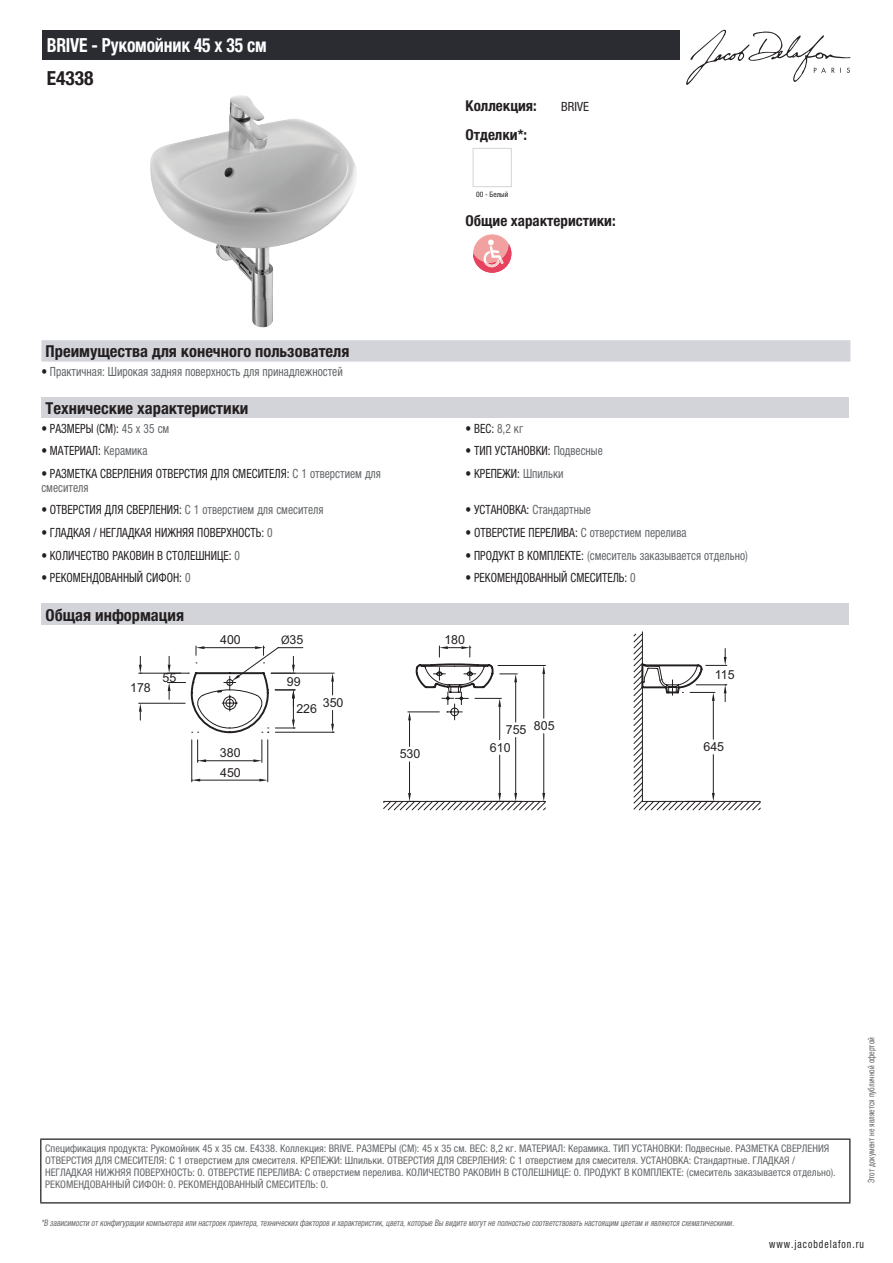
<style>
.page{position:relative;width:893px;height:1263px;background:#fff}
.page>*{position:absolute;margin:0;border:0;box-sizing:border-box;transform-origin:0 0}
.t1{font:700 condensed 19.5px "Helvetica Neue LTCYR";letter-spacing:-.01em;color:#fff;scale:.9 1}
.t2{font:700 condensed 19.5px "Helvetica Neue LTCYR";color:#231f20}
.t3{font:700 condensed 16.5px "Helvetica Neue LTCYR";color:#231f20}
.t4{font:700 condensed 15px "Helvetica Neue LTCYR";color:#231f20}
.t5{font:condensed 12.75px/13.5px "Helvetica Neue LTCYR";color:#231f20;scale:.9 1}
.t6{font:condensed 12.75px "Helvetica Neue LTCYR";color:#626568;scale:.9 1}
.t7{font:condensed 12.75px "Helvetica Neue LTCYR";color:#231f20}
.t8{font:12.45px "Arial";color:#231f20}
.t9{font:condensed 11.25px "Helvetica Neue LTCYR";letter-spacing:.1em;color:#231f20;scale:.87 1}
.t10{font:condensed 10.5px/12px "Helvetica Neue LTCYR";color:#626568}
.t11{font:italic condensed 9px "Helvetica Neue LTCYR";color:#626568;scale:.87 1}
.t12{font:condensed 9px "Helvetica Neue LTCYR";color:#626568;scale:.87 1}
.t13{font:condensed 7.5px "Helvetica Neue LTCYR";color:#231f20}
.s1{color:#231f20}
.s2{color:#626568}
.s3{font-family:"Myriad Pro"}
</style>
<div class="page">
<svg style="left:686px;top:30px;width:164px;height:55px"></svg>
<img style="left:150px;top:95px;width:207px;height:233px">
<div style="left:473px;top:148px;width:39px;height:39px;border:1px solid #d3d4da"></div>
<div style="left:473px;top:234px;width:38px;height:39px;background:#f2a1a1;border-radius:50%"></div>
<svg style="left:473px;top:240px;width:38px;height:33px"></svg>
<div style="left:41px;top:340px;width:809px;height:22px;background:#d3d4da"></div>
<div style="left:41px;top:397px;width:808px;height:21px;background:#d3d4da"></div>
<div style="left:41px;top:604px;width:808px;height:21px;background:#d3d4da"></div>
<hr style="left:267px;top:740px;width:1px;height:42px;background:#231f20">
<hr style="left:191px;top:740px;width:1px;height:42px;background:#231f20">
<hr style="left:200px;top:780px;width:59px;height:1px;background:#231f20">
<svg style="left:259px;top:779px;width:9px;height:2px"></svg>
<svg style="left:192px;top:779px;width:8px;height:2px"></svg>
<hr style="left:139px;top:703px;width:46px;height:1px;background:#231f20">
<hr style="left:139px;top:673px;width:42px;height:1px;background:#231f20">
<svg style="left:139px;top:703px;width:3px;height:17px"></svg>
<svg style="left:139px;top:656px;width:3px;height:18px"></svg>
<svg style="left:383px;top:633px;width:378px;height:177px"></svg>
<svg style="left:167px;top:645px;width:560px;height:117px"></svg>
<div style="left:43px;top:30px;width:637px;height:30px;background:#2a2c32"></div>
<hr style="left:40px;top:1138px;width:810px;height:2px;background:#040503">
<hr style="left:40px;top:1140px;width:1px;height:62px;background:#040503">
<hr style="left:849px;top:1140px;width:1px;height:62px;background:#040503">
<hr style="left:40px;top:1202px;width:810px;height:1px;background:#040503">
<h1 class="t1" style="left:47px;top:34px;width:246px">BRIVE - Рукомойник 45 х 35 см</h1>
<h1 class="t2" style="left:47px;top:67px;width:48px">E4338</h1>
<h3 class="t4" style="left:466px;top:97px;width:73px">Коллекция:</h3>
<p class="t7" style="left:561px;top:99px;width:29px">BRIVE</p>
<h3 class="t4" style="left:466px;top:126px;width:63px">Отделки*:</h3>
<p class="t13" style="left:476px;top:190px;width:34px">00 - Белый</p>
<h3 class="t4" style="left:466px;top:212px;width:152px">Общие характеристики:</h3>
<h2 class="t3" style="left:46px;top:342px;width:305px">Преимущества для конечного пользователя</h2>
<p class="t6" style="left:41px;top:364px;width:336px"><span class="s1">•</span> Практичная: Широкая задняя поверхность для принадлежностей</p>
<h2 class="t3" style="left:46px;top:399px;width:204px">Технические характеристики</h2>
<p class="t5" style="left:41px;top:421px;width:144px">• РАЗМЕРЫ (СМ): <span class="s2">45 x 35 см</span></p>
<p class="t5" style="left:466px;top:421px;width:65px">• ВЕС: <span class="s2">8,2 кг</span></p>
<p class="t5" style="left:41px;top:444px;width:119px">• МАТЕРИАЛ: <span class="s2">Керамика</span></p>
<p class="t5" style="left:466px;top:444px;width:154px">• ТИП УСТАНОВКИ: <span class="s2">Подвесные</span></p>
<p class="t5" style="left:41px;top:467px;width:379px">• РАЗМЕТКА СВЕРЛЕНИЯ ОТВЕРСТИЯ ДЛЯ СМЕСИТЕЛЯ: <span class="s2">С 1 отверстием для смесителя</span></p>
<p class="t5" style="left:466px;top:467px;width:110px">• КРЕПЕЖИ: <span class="s2">Шпильки</span></p>
<p class="t6" style="left:41px;top:503px;width:315px"><span class="s1">• ОТВЕРСТИЯ ДЛЯ СВЕРЛЕНИЯ:</span> С 1 отверстием для смесителя</p>
<p class="t5" style="left:466px;top:503px;width:141px">• УСТАНОВКА: <span class="s2">Стандартные</span></p>
<p class="t5" style="left:41px;top:526px;width:259px">• ГЛАДКАЯ / НЕГЛАДКАЯ НИЖНЯЯ ПОВЕРХНОСТЬ: <span class="s2">0</span></p>
<p class="t5" style="left:466px;top:526px;width:247px">• ОТВЕРСТИЕ ПЕРЕЛИВА: <span class="s2">С отверстием перелива</span></p>
<p class="t5" style="left:41px;top:548px;width:222px">• КОЛИЧЕСТВО РАКОВИН В СТОЛЕШНИЦЕ: <span class="s2">0</span></p>
<p class="t6" style="left:466px;top:548px;width:315px"><span class="s1">• ПРОДУКТ В КОМПЛЕКТЕ:</span> (смеситель заказывается отдельно)</p>
<p class="t5" style="left:41px;top:571px;width:167px">• РЕКОМЕНДОВАННЫЙ СИФОН: <span class="s2">0</span></p>
<p class="t5" style="left:466px;top:571px;width:191px">• РЕКОМЕНДОВАННЫЙ СМЕСИТЕЛЬ: <span class="s2">0</span></p>
<h2 class="t3" style="left:46px;top:606px;width:140px">Общая информация</h2>
<p class="t8" style="left:444px;top:632px;width:22px">180</p>
<p class="t8" style="left:281px;top:631px;width:24px"><span class="s3">Ø</span>35</p>
<p class="t8" style="left:220px;top:632px;width:22px">400</p>
<p class="t8" style="left:130px;top:680px;width:22px">178</p>
<p class="t8" style="left:163px;top:669px;width:15px">55</p>
<p class="t8" style="left:220px;top:745px;width:22px">380</p>
<p class="t8" style="left:220px;top:764px;width:22px">450</p>
<p class="t8" style="left:287px;top:673px;width:15px">99</p>
<p class="t8" style="left:296px;top:701px;width:22px">226</p>
<p class="t8" style="left:323px;top:694px;width:22px">350</p>
<p class="t8" style="left:400px;top:746px;width:22px">530</p>
<p class="t8" style="left:506px;top:719px;width:50px">755 805</p>
<p class="t8" style="left:490px;top:739px;width:22px">610</p>
<p class="t8" style="left:715px;top:667px;width:21px">115</p>
<p class="t8" style="left:703px;top:738px;width:22px">645</p>
<p class="t10" style="left:45px;top:1142px;width:792px">Спецификация продукта: Рукомойник 45 х 35 см. E4338. Коллекция: BRIVE. РАЗМЕРЫ (СМ): 45 x 35 см. ВЕС: 8,2 кг. МАТЕРИАЛ: Керамика. ТИП УСТАНОВКИ: Подвесные. РАЗМЕТКА СВЕРЛЕНИЯ ОТВЕРСТИЯ ДЛЯ СМЕСИТЕЛЯ: С 1 отверстием для смесителя. КРЕПЕЖИ: Шпильки. ОТВЕРСТИЯ ДЛЯ СВЕРЛЕНИЯ: С 1 отверстием для смесителя. УСТАНОВКА: Стандартные. ГЛАДКАЯ / НЕГЛАДКАЯ НИЖНЯЯ ПОВЕРХНОСТЬ: 0. ОТВЕРСТИЕ ПЕРЕЛИВА: С отверстием перелива. КОЛИЧЕСТВО РАКОВИН В СТОЛЕШНИЦЕ: 0. ПРОДУКТ В КОМПЛЕКТЕ: (смеситель заказывается отдельно).<br>РЕКОМЕНДОВАННЫЙ СИФОН: 0. РЕКОМЕНДОВАННЫЙ СМЕСИТЕЛЬ: 0.</p>
<p class="t11" style="left:41px;top:1218px;width:800px">*В зависимости отконфигурации компьютера или настроек принтера,техническихфакторов и характеристик,цвета,которые Вы видите могутне полностью соответствоватьнастоящим цветам и являются схематическими.</p>
<p class="t12" style="left:866px;top:1183px;width:169px;rotate:-90deg">Этот документ не является публичной офертой</p>
<p class="t9" style="left:769px;top:1237px;width:110px">www.jacobdelafon.ru</p>
</div>
